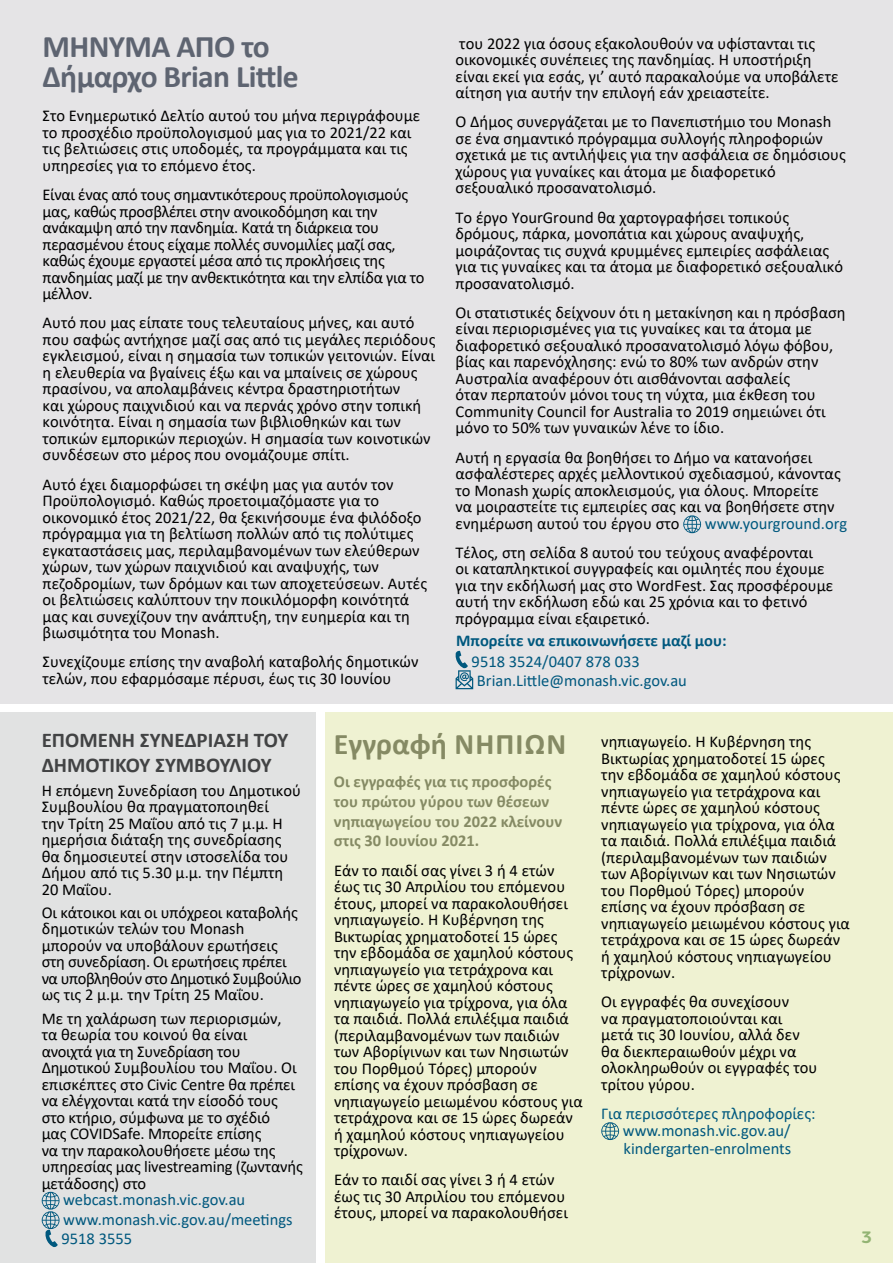
<style>
.page{position:relative;width:893px;height:1263px;background:#fff}
.page>*{position:absolute;margin:0;border:0;box-sizing:border-box;transform-origin:0 0}
.t1{font:700 31.5px/30px "Calibri";letter-spacing:-.02em;color:#5e6471}
.t2{font:700 30px "Calibri";color:#858a64}
.t3{font:700 21px/25.5px "Calibri";color:#424344}
.t4{font:16.5px/16.5px "Calibri";color:#000}
.t5{font:16.5px/16.5px "Calibri";letter-spacing:-.02em;color:#000}
.t6{font:16.5px/19.5px "Calibri";color:#00587e}
.t7{font:700 16.5px/19.8px "Calibri";color:#858a64}
.t8{font:700 16.5px "Calibri";color:#00587e}
.t9{font:700 16.5px "Filson Soft";color:#93b474}
</style>
<div class="page">
<div style="left:0;top:0;width:893px;height:703px;background:#e5e4e6"></div>
<div style="left:0;top:713px;width:315px;height:550px;background:#e1e2e2"></div>
<div style="left:325px;top:713px;width:568px;height:550px;background:#eff2d2"></div>
<svg style="left:42px;top:1192px;width:18px;height:55px"></svg>
<svg style="left:683px;top:515px;width:18px;height:18px"></svg>
<svg style="left:455px;top:650px;width:18px;height:39px"></svg>
<svg style="left:601px;top:1122px;width:18px;height:18px"></svg>
<h1 class="t1" style="left:43px;top:31px;width:258px">MHNYMA AΠΟ το<br>Δήμαρχο Brian Little</h1>
<p class="t4" style="left:43px;top:107px;width:379px">Στο Ενημερωτικό Δελτίο αυτού του μήνα περιγράφουμε το προσχέδιο προϋπολογισμού μας για το 2021/22 και τις βελτιώσεις στις υποδομές, τα προγράμματα και τις υπηρεσίες για το επόμενο έτος.</p>
<p class="t5" style="left:43px;top:186px;width:383px">Είναι ένας από τους σημαντικότερους προϋπολογισμούς μας, καθώς προσβλέπει στην ανοικοδόμηση και την ανάκαμψη από την πανδημία. Κατά τη διάρκεια του περασμένου έτους είχαμε πολλές συνομιλίες μαζί σας, καθώς έχουμε εργαστεί μέσα από τις προκλήσεις της πανδημίας μαζί με την ανθεκτικότητα και την ελπίδα για το μέλλον.</p>
<p class="t4" style="left:43px;top:314px;width:394px">Αυτό που μας είπατε τους τελευταίους μήνες, και αυτό που σαφώς αντήχησε μαζί σας από τις μεγάλες περιόδους εγκλεισμού, είναι η σημασία των τοπικών γειτονιών. Είναι η ελευθερία να βγαίνεις έξω και να μπαίνεις σε χώρους πρασίνου, να απολαμβάνεις κέντρα δραστηριοτήτων<br>και χώρους παιχνιδιού και να περνάς χρόνο στην τοπική κοινότητα. Είναι η σημασία των βιβλιοθηκών και των τοπικών εμπορικών περιοχών. Η σημασία των κοινοτικών συνδέσεων στο μέρος που ονομάζουμε σπίτι.</p>
<p class="t4" style="left:43px;top:476px;width:386px">Αυτό έχει διαμορφώσει τη σκέψη μας για αυτόν τον Προϋπολογισμό. Καθώς προετοιμαζόμαστε για το οικονομικό έτος 2021/22, θα ξεκινήσουμε ένα φιλόδοξο πρόγραμμα για τη βελτίωση πολλών από τις πολύτιμες εγκαταστάσεις μας, περιλαμβανομένων των ελεύθερων χώρων, των χώρων παιχνιδιού και αναψυχής, των πεζοδρομίων, των δρόμων και των αποχετεύσεων. Αυτές οι βελτιώσεις καλύπτουν την ποικιλόμορφη κοινότητά μας και συνεχίζουν την ανάπτυξη, την ευημερία και τη βιωσιμότητα του Monash.</p>
<p class="t4" style="left:43px;top:653px;width:377px">Συνεχίζουμε επίσης την αναβολή καταβολής δημοτικών τελών, που εφαρμόσαμε πέρυσι, έως τις 30 Ιουνίου</p>
<p class="t4" style="left:456px;top:34px;width:385px">του 2022 για όσους εξακολουθούν να υφίστανται τις οικονομικές συνέπειες της πανδημίας. Η υποστήριξη είναι εκεί για εσάς, γι’ αυτό παρακαλούμε να υποβάλετε αίτηση για αυτήν την επιλογή εάν χρειαστείτε.</p>
<p class="t4" style="left:456px;top:113px;width:392px">Ο Δήμος συνεργάζεται με το Πανεπιστήμιο του Monash σε ένα σημαντικό πρόγραμμα συλλογής πληροφοριών σχετικά με τις αντιλήψεις για την ασφάλεια σε δημόσιους χώρους για γυναίκες και άτομα με διαφορετικό σεξουαλικό προσανατολισμό.</p>
<p class="t4" style="left:456px;top:208px;width:389px">Το έργο YourGround θα χαρτογραφήσει τοπικούς δρόμους, πάρκα, μονοπάτια και χώρους αναψυχής, μοιράζοντας τις συχνά κρυμμένες εμπειρίες ασφάλειας για τις γυναίκες και τα άτομα με διαφορετικό σεξουαλικό προσανατολισμό.</p>
<p class="t4" style="left:456px;top:304px;width:392px">Οι στατιστικές δείχνουν ότι η μετακίνηση και η πρόσβαση είναι περιορισμένες για τις γυναίκες και τα άτομα με διαφορετικό σεξουαλικό προσανατολισμό λόγω φόβου, βίας και παρενόχλησης: ενώ το 80% των ανδρών στην Αυστραλία αναφέρουν ότι αισθάνονται ασφαλείς<br>όταν περπατούν μόνοι τους τη νύχτα, μια έκθεση του Community Council for Australia το 2019 σημειώνει ότι μόνο το 50% των γυναικών λένε το ίδιο.</p>
<p class="t4" style="left:456px;top:448px;width:387px">Αυτή η εργασία θα βοηθήσει το Δήμο να κατανοήσει ασφαλέστερες αρχές μελλοντικού σχεδιασμού, κάνοντας το Monash χωρίς αποκλεισμούς, για όλους. Μπορείτε<br>να μοιραστείτε τις εμπειρίες σας και να βοηθήσετε στην ενημέρωση αυτού του έργου στο</p>
<p class="t6" style="left:705px;top:513px;width:144px">www.yourground.org</p>
<p class="t4" style="left:456px;top:544px;width:379px">Τέλος, στη σελίδα 8 αυτού του τεύχους αναφέρονται<br>οι καταπληκτικοί συγγραφείς και ομιλητές που έχουμε για την εκδήλωσή μας στο WordFest. Σας προσφέρουμε αυτή την εκδήλωση εδώ και 25 χρόνια και το φετινό πρόγραμμα είναι εξαιρετικό.</p>
<p class="t8" style="left:456px;top:629px;width:272px">Μπορείτε να επικοινωνήσετε μαζί μου:</p>
<p class="t6" style="left:477px;top:651px;width:211px;text-indent:-5px">9518 3524/0407 878 033<br>Brian.Little@monash.vic.gov.au</p>
<p class="t3" style="left:42px;top:727px;width:248px">ΕΠΟΜΕΝΗ ΣΥΝΕΔΡΙΑΣΗ ΤΟΥ<br>ΔΗΜΟΤΙΚΟΥ ΣΥΜΒΟΥΛΙΟΥ</p>
<p class="t4" style="left:42px;top:781px;width:261px">Η επόμενη Συνεδρίαση του Δημοτικού<br>Συμβουλίου θα πραγματοποιηθεί<br>την Τρίτη 25 Μαΐου από τις 7 μ.μ. Η ημερήσια διάταξη της συνεδρίασης θα δημοσιευτεί στην ιστοσελίδα του<br>Δήμου από τις 5.30 μ.μ. την Πέμπτη<br>20 Μαΐου.</p>
<p class="t4" style="left:42px;top:904px;width:261px">Οι κάτοικοι και οι υπόχρεοι καταβολής δημοτικών τελών του Monash μπορούν να υποβάλουν ερωτήσεις στη συνεδρίαση. Οι ερωτήσεις πρέπει να υποβληθούν στο Δημοτικό Συμβούλιο ως τις 2 μ.μ. την Τρίτη 25 Μαΐου.</p>
<p class="t4" style="left:42px;top:1009px;width:263px">Με τη χαλάρωση των περιορισμών,<br>τα θεωρία του κοινού θα είναι<br>ανοιχτά για τη Συνεδρίαση του<br>Δημοτικού Συμβουλίου του Μαΐου. Οι επισκέπτες στο Civic Centre θα πρέπει να ελέγχονται κατά την είσοδό τους στο κτήριο, σύμφωνα με το σχέδιό<br>μας COVIDSafe. Μπορείτε επίσης<br>να την παρακολουθήσετε μέσω της υπηρεσίας μας livestreaming (ζωντανής μετάδοσης) στο</p>
<p class="t6" style="left:62px;top:1189px;width:233px">webcast.monash.vic.gov.au www.monash.vic.gov.au/meetings<br>9518 3555</p>
<h2 class="t2" style="left:334px;top:722px;width:234px">Εγγραφή ΝΗΠΙΩΝ</h2>
<p class="t7" style="left:334px;top:771px;width:230px">Οι εγγραφές για τις προσφορές του πρώτου γύρου των θέσεων νηπιαγωγείου του 2022 κλείνουν στις 30 Ιουνίου 2021.</p>
<p class="t4" style="left:334px;top:861px;width:250px">Εάν το παιδί σας γίνει 3 ή 4 ετών έως τις 30 Απριλίου του επόμενου έτους, μπορεί να παρακολουθήσει νηπιαγωγείο. Η Κυβέρνηση της<br>Βικτωρίας χρηματοδοτεί 15 ώρες την εβδομάδα σε χαμηλού κόστους νηπιαγωγείο για τετράχρονα και πέντε ώρες σε χαμηλού κόστους νηπιαγωγείο για τρίχρονα, για όλα τα παιδιά. Πολλά επιλέξιμα παιδιά (περιλαμβανομένων των παιδιών των Αβορίγινων και των Νησιωτών του Πορθμού Τόρες) μπορούν επίσης να έχουν πρόσβαση σε νηπιαγωγείο μειωμένου κόστους για τετράχρονα και σε 15 ώρες δωρεάν ή χαμηλού κόστους νηπιαγωγείου τρίχρονων.</p>
<p class="t4" style="left:334px;top:1171px;width:235px">Εάν το παιδί σας γίνει 3 ή 4 ετών έως τις 30 Απριλίου του επόμενου έτους, μπορεί να παρακολουθήσει</p>
<p class="t4" style="left:601px;top:733px;width:250px">νηπιαγωγείο. Η Κυβέρνηση της<br>Βικτωρίας χρηματοδοτεί 15 ώρες την εβδομάδα σε χαμηλού κόστους νηπιαγωγείο για τετράχρονα και πέντε ώρες σε χαμηλού κόστους νηπιαγωγείο για τρίχρονα, για όλα τα παιδιά. Πολλά επιλέξιμα παιδιά (περιλαμβανομένων των παιδιών των Αβορίγινων και των Νησιωτών του Πορθμού Τόρες) μπορούν επίσης να έχουν πρόσβαση σε νηπιαγωγείο μειωμένου κόστους για τετράχρονα και σε 15 ώρες δωρεάν ή χαμηλού κόστους νηπιαγωγείου τρίχρονων.</p>
<p class="t4" style="left:601px;top:993px;width:218px">Οι εγγραφές θα συνεχίσουν<br>να πραγματοποιούνται και μετά τις 30 Ιουνίου, αλλά δεν θα διεκπεραιωθούν μέχρι να ολοκληρωθούν οι εγγραφές του τρίτου γύρου.</p>
<p class="t6" style="left:601px;top:1105px;width:216px;line-height:16.5px;text-align:center">Για περισσότερες πληροφορίες: www.monash.vic.gov.au/</p>
<p class="t6" style="left:624px;top:1138px;width:169px">kindergarten-enrolments</p>
<p class="t9" style="left:861px;top:1226px;width:12px">3</p>
</div>
